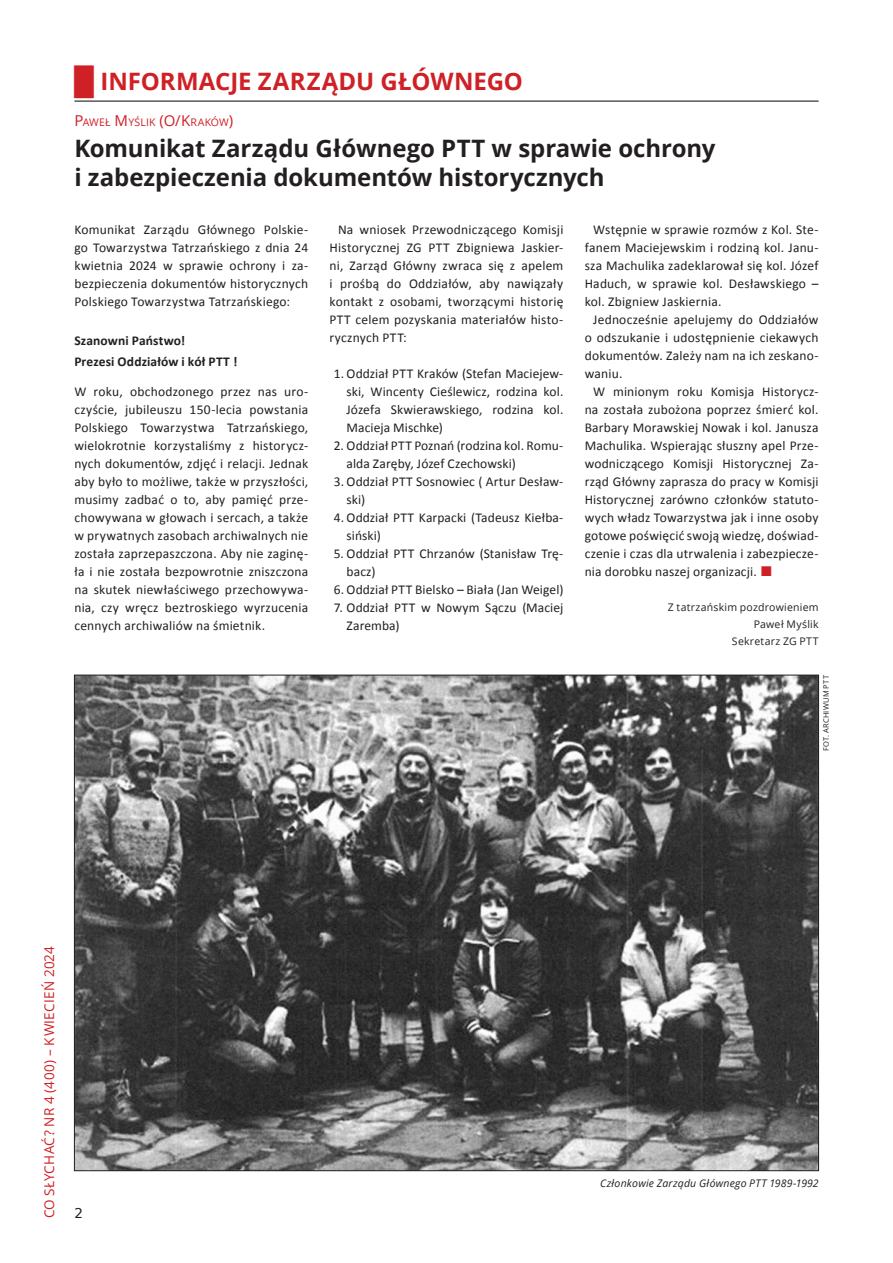
<style>
.page{position:relative;width:893px;height:1263px;background:#fff}
.page>*{position:absolute;margin:0;border:0;box-sizing:border-box;transform-origin:0 0}
.t1{font:700 24px/28.8px "Open Sans";letter-spacing:-.005em;color:#231f20}
.t2{font:700 24px "Open Sans";letter-spacing:-.005em;color:#cf2026}
.t3{font:13.5px/18px "Calibri";letter-spacing:.01em;color:#231f20;text-align:justify}
.t4{font:700 13.5px/21px "Calibri";letter-spacing:.01em;color:#231f20}
.t5{font:13.5px "Open Sans";letter-spacing:.015em;color:#cf2026}
.t6{font:13.5px "DejaVu Sans";color:#231f20}
.t7{font:10.5px/16.8px "Open Sans";letter-spacing:.02em;color:#231f20;text-align:right}
.t8{font:italic 10.5px "Open Sans";letter-spacing:.02em;color:#231f20}
.t9{font:10.5px "Open Sans";letter-spacing:.015em;color:#cf2026}
.t10{font:7.5px "Open Sans";letter-spacing:.035em;color:#231f20}
.s1{font-family:"Arial";font-weight:900;font-size:27px}
.s2{font-size:15px}
.s3{font-family:"Arial";font-weight:900;font-size:21px;color:#cf2026}
</style>
<div class="page">
<hr style="left:74px;top:101px;width:745px;height:1px;background:#231f20">
<img style="left:76px;top:677px;width:741px;height:492px">
<h1 class="t2" style="left:74px;top:64px;width:450px"><span class="s1">█</span> INFORMACJE ZARZĄDU GŁÓWNEGO</h1>
<p class="t9" style="left:74px;top:115px;width:160px"><span class="s2">P</span>AWEŁ <span class="s2">M</span>YŚLIK <span class="s2">(O/K</span> RAKÓW<span class="s2">)</span></p>
<h1 class="t1" style="left:74px;top:133px;width:643px">Komunikat Zarządu Głównego PTT w sprawie ochrony i zabezpieczenia dokumentów historycznych</h1>
<p class="t3" style="left:74px;top:221px;width:235px">Komunikat Zarządu Głównego Polskie&shy;go Towarzystwa Tatrzańskiego z dnia 24 kwietnia 2024 w sprawie ochrony i za&shy;bezpieczenia dokumentów historycznych Polskiego Towarzystwa Tatrzańskiego:</p>
<p class="t4" style="left:74px;top:330px;width:165px">Szanowni Państwo!<br>Prezesi Oddziałów i kół PTT !</p>
<p class="t3" style="left:74px;top:383px;width:235px">W roku, obchodzonego przez nas uro&shy;czyście, jubileuszu 150-lecia powstania Polskiego Towarzystwa Tatrzańskiego, wielokrotnie korzystaliśmy z historycz&shy;nych dokumentów, zdjęć i relacji. Jednak aby było to możliwe, także w przyszłości, musimy zadbać o to, aby pamięć prze&shy;chowywana w głowach i sercach, a także w prywatnych zasobach archiwalnych nie została zaprzepaszczona. Aby nie zaginę&shy;ła i nie została bezpowrotnie zniszczona na skutek niewłaściwego przechowywa&shy;nia, czy wręcz beztroskiego wyrzucenia cennych archiwaliów na śmietnik.</p>
<p class="t3" style="left:330px;top:221px;width:235px;text-indent:9px">Na wniosek Przewodniczącego Komisji Historycznej ZG PTT Zbigniewa Jaskier&shy;ni, Zarząd Główny zwraca się z apelem i prośbą do Oddziałów, aby nawiązały kontakt z osobami, tworzącymi historię PTT celem pozyskania materiałów histo&shy;rycznych PTT:</p>
<p class="t3" style="left:347px;top:365px;width:218px;text-indent:-13px">1. Oddział PTT Kraków (Stefan Maciejew&shy;ski, Wincenty Cieślewicz, rodzina kol.<br>Józefa Skwierawskiego, rodzina kol.<br>Macieja Mischke)</p>
<p class="t3" style="left:347px;top:437px;width:218px;text-indent:-13px">2. Oddział PTT Poznań (rodzina kol. Romu&shy;alda Zaręby, Józef Czechowski)</p>
<p class="t3" style="left:347px;top:473px;width:218px;text-indent:-13px">3. Oddział PTT Sosnowiec ( Artur Desław&shy;ski)</p>
<p class="t3" style="left:347px;top:509px;width:218px;text-indent:-13px">4. Oddział PTT Karpacki (Tadeusz Kiełba&shy;siński)</p>
<p class="t3" style="left:347px;top:544px;width:218px;text-indent:-13px">5. Oddział PTT Chrzanów (Stanisław Trę&shy;bacz)</p>
<p class="t3" style="left:334px;top:580px;width:231px">6. Oddział PTT Bielsko – Biała (Jan Weigel)</p>
<p class="t3" style="left:347px;top:598px;width:218px;text-indent:-13px">7. Oddział PTT w Nowym Sączu (Maciej<br>Zaremba)</p>
<p class="t3" style="left:585px;top:220px;width:235px;text-indent:9px">Wstępnie w sprawie rozmów z Kol. Ste&shy;fanem Maciejewskim i rodziną kol. Janu&shy;sza Machulika zadeklarował się kol. Józef Haduch, w sprawie kol. Desławskiego – kol. Zbigniew Jaskiernia.</p>
<p class="t3" style="left:585px;top:310px;width:235px;text-indent:9px">Jednocześnie apelujemy do Oddziałów o odszukanie i udostępnienie ciekawych dokumentów. Zależy nam na ich zeskano&shy;waniu.</p>
<p class="t3" style="left:585px;top:382px;width:235px;text-indent:9px">W minionym roku Komisja Historycz&shy;na została zubożona poprzez śmierć kol.<br>Barbary Morawskiej Nowak i kol. Janusza Machulika. Wspierając słuszny apel Prze&shy;wodniczącego Komisji Historycznej Za&shy;rząd Główny zaprasza do pracy w Komisji Historycznej zarówno członków statuto&shy;wych władz Towarzystwa jak i inne osoby gotowe poświęcić swoją wiedzę, doświad&shy;czenie i czas dla utrwalenia i zabezpiecze&shy;nia dorobku naszej organizacji. <span class="s3">■</span></p>
<p class="t7" style="left:668px;top:598px;width:152px">Z tatrzańskim pozdrowieniem<br>Paweł Myślik<br>Sekretarz ZG PTT</p>
<p class="t10" style="left:821px;top:751px;width:78px;rotate:-90deg">FOT. ARCHIWUM PTT</p>
<p class="t5" style="left:40px;top:1218px;width:274px;rotate:-90deg">CO SŁYCHAĆ? nr 4 (400) – kwiec ień 2024</p>
<p class="t6" style="left:74px;top:1202px;width:10px">2</p>
<p class="t8" style="left:600px;top:1176px;width:220px">Członkowie Zarządu Głównego PTT 1989-1992</p>
</div>
